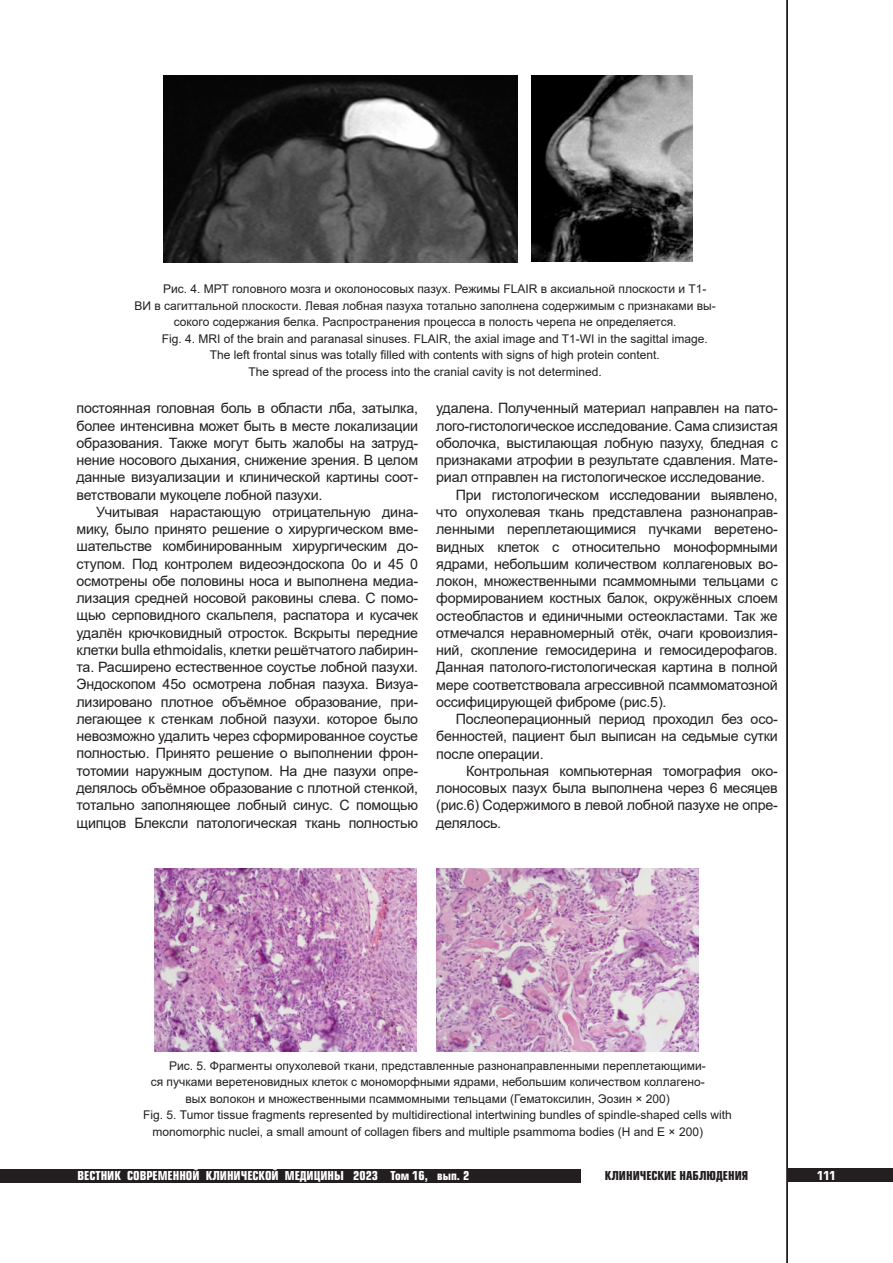
<style>
.page{position:relative;width:893px;height:1263px;background:#fff}
.page>*{position:absolute;margin:0;border:0;box-sizing:border-box;transform-origin:0 0}
.t1{font:14.25px/17.2px "Arial";letter-spacing:-.015em;color:#231f20;text-align:justify}
.t2{font:12px "Arial";color:#231f20}
.t3{font:700 12px "Europe Cond";color:#fff}
.t4{font:700 12px "Europe Cond";color:#231f20}
</style>
<div class="page">
<div style="left:0;top:1169px;width:580px;height:13px;background:#231f20"></div>
<div style="left:787px;top:1168px;width:106px;height:14px;background:#231f20"></div>
<hr style="left:786px;top:0;width:2px;height:1263px;background:#231f20">
<img style="left:163px;top:75px;width:354px;height:187px">
<img style="left:531px;top:75px;width:161px;height:187px">
<img style="left:154px;top:868px;width:263px;height:183px">
<img style="left:436px;top:868px;width:263px;height:183px">
<p class="t2" style="left:163px;top:281px;width:545px">Рис. 4. МРТ головного мозга и околоносовых пазух. Режимы FLAIR в аксиальной плоскости и Т1-</p>
<p class="t2" style="left:134px;top:297px;width:583px">ВИ в сагиттальной плоскости. Левая лобная пазуха тотально заполнена содержимым с признаками вы-</p>
<p class="t2" style="left:174px;top:314px;width:504px">сокого содержания белка. Распространения процесса в полость черепа не определяется.</p>
<p class="t2" style="left:162px;top:330px;width:548px">Fig. 4. MRI of the brain and paranasal sinuses. FLAIR, the axial image and T1-WI in the sagittal image.</p>
<p class="t2" style="left:210px;top:347px;width:452px">The left frontal sinus was totally filled with contents with signs of high protein content.</p>
<p class="t2" style="left:248px;top:363px;width:355px">The spread of the process into the cranial cavity is not determined.</p>
<p class="t1" style="left:76px;top:400px;width:343px">постоянная головная боль в области лба, затылка, более интенсивна может быть в месте локализации образования. Также могут быть жалобы на затруд&shy;нение носового дыхания, снижение зрения. В целом данные визуализации и клинической картины соот&shy;ветствовали мукоцеле лобной пазухи.</p>
<p class="t1" style="left:76px;top:503px;width:343px;text-indent:19px">Учитывая нарастающую отрицательную дина&shy;мику, было принято решение о хирургическом вме&shy;шательстве комбинированным хирургическим до&shy;ступом. Под контролем видеоэндоскопа 0о и 45 0 осмотрены обе половины носа и выполнена медиа&shy;лизация средней носовой раковины слева. С помо&shy;щью серповидного скальпеля, распатора и кусачек удалён крючковидный отросток. Вскрыты передние клетки bulla ethmoidalis, клетки решётчатого лабирин&shy;та. Расширено естественное соустье лобной пазухи.<br>Эндоскопом 45о осмотрена лобная пазуха. Визуа&shy;лизировано плотное объёмное образование, при&shy;легающее к стенкам лобной пазухи. которое было невозможно удалить через сформированное соустье полностью. Принято решение о выполнении фрон&shy;тотомии наружным доступом. На дне пазухи опре&shy;делялось объёмное образование с плотной стенкой, тотально заполняющее лобный синус. С помощью щипцов Блексли патологическая ткань полностью</p>
<p class="t1" style="left:436px;top:400px;width:343px">удалена. Полученный материал направлен на пато-</p>
<p class="t1" style="left:436px;top:417px;width:343px">лого-гистологическое исследование. Сама слизистая</p>
<p class="t1" style="left:436px;top:434px;width:343px">оболочка, выстилающая лобную пазуху, бледная с</p>
<p class="t1" style="left:436px;top:451px;width:343px">признаками атрофии в результате сдавления. Мате-</p>
<p class="t1" style="left:436px;top:469px;width:330px">риал отправлен на гистологическое исследование.</p>
<p class="t1" style="left:456px;top:486px;width:324px">При гистологическом исследовании выявлено,</p>
<p class="t1" style="left:436px;top:503px;width:343px">что опухолевая ткань представлена разнонаправ-</p>
<p class="t1" style="left:436px;top:520px;width:343px">ленными переплетающимися пучками веретено-</p>
<p class="t1" style="left:436px;top:538px;width:343px">видных клеток с относительно моноформными</p>
<p class="t1" style="left:436px;top:555px;width:343px">ядрами, небольшим количеством коллагеновых во-</p>
<p class="t1" style="left:436px;top:572px;width:343px">локон, множественными псаммомными тельцами с</p>
<p class="t1" style="left:436px;top:590px;width:343px">формированием костных балок, окружённых слоем</p>
<p class="t1" style="left:436px;top:607px;width:343px">остеобластов и единичными остеокластами. Так же</p>
<p class="t1" style="left:436px;top:624px;width:343px">отмечался неравномерный отёк, очаги кровоизлия-</p>
<p class="t1" style="left:436px;top:641px;width:343px">ний, скопление гемосидерина и гемосидерофагов.</p>
<p class="t1" style="left:436px;top:659px;width:343px">Данная патолого-гистологическая картина в полной</p>
<p class="t1" style="left:436px;top:676px;width:343px">мере соответствовала агрессивной псаммоматозной</p>
<p class="t1" style="left:436px;top:693px;width:232px">оссифицирующей фиброме (рис.5).</p>
<p class="t1" style="left:456px;top:710px;width:324px">Послеоперационный период проходил без осо-</p>
<p class="t1" style="left:436px;top:728px;width:343px">бенностей, пациент был выписан на седьмые сутки</p>
<p class="t1" style="left:436px;top:745px;width:109px">после операции.</p>
<p class="t1" style="left:466px;top:762px;width:313px">Контрольная компьютерная томография око-</p>
<p class="t1" style="left:436px;top:779px;width:343px">лоносовых пазух была выполнена через 6 месяцев</p>
<p class="t1" style="left:436px;top:797px;width:343px">(рис.6) Содержимого в левой лобной пазухе не опре-</p>
<p class="t1" style="left:436px;top:814px;width:66px">делялось.</p>
<p class="t2" style="left:169px;top:1057px;width:538px">Рис. 5. Фрагменты опухолевой ткани, представленные разнонаправленными переплетающими-</p>
<p class="t2" style="left:151px;top:1074px;width:555px">ся пучками веретеновидных клеток с мономорфными ядрами, небольшим количеством коллагено-</p>
<p class="t2" style="left:186px;top:1090px;width:486px">вых волокон и множественными псаммомными тельцами (Гематоксилин, Эозин × 200)</p>
<p class="t2" style="left:143px;top:1107px;width:590px">Fig. 5. Tumor tissue fragments represented by multidirectional intertwining bundles of spindle-shaped cells with</p>
<p class="t2" style="left:152px;top:1123px;width:552px">monomorphic nuclei, a small amount of collagen fibers and multiple psammoma bodies (H and E × 200)</p>
<p class="t3" style="left:78px;top:1168px;width:393px">ВЕСТНИК СОВРЕМЕННОЙ КЛИНИЧЕСКОЙ МЕДИЦИНЫ 2023 Том 16, вып. 2</p>
<p class="t4" style="left:605px;top:1168px;width:145px">КЛИНИЧЕСКИЕ НАБЛЮДЕНИЯ</p>
<p class="t3" style="left:817px;top:1168px;width:20px">111</p>
</div>
